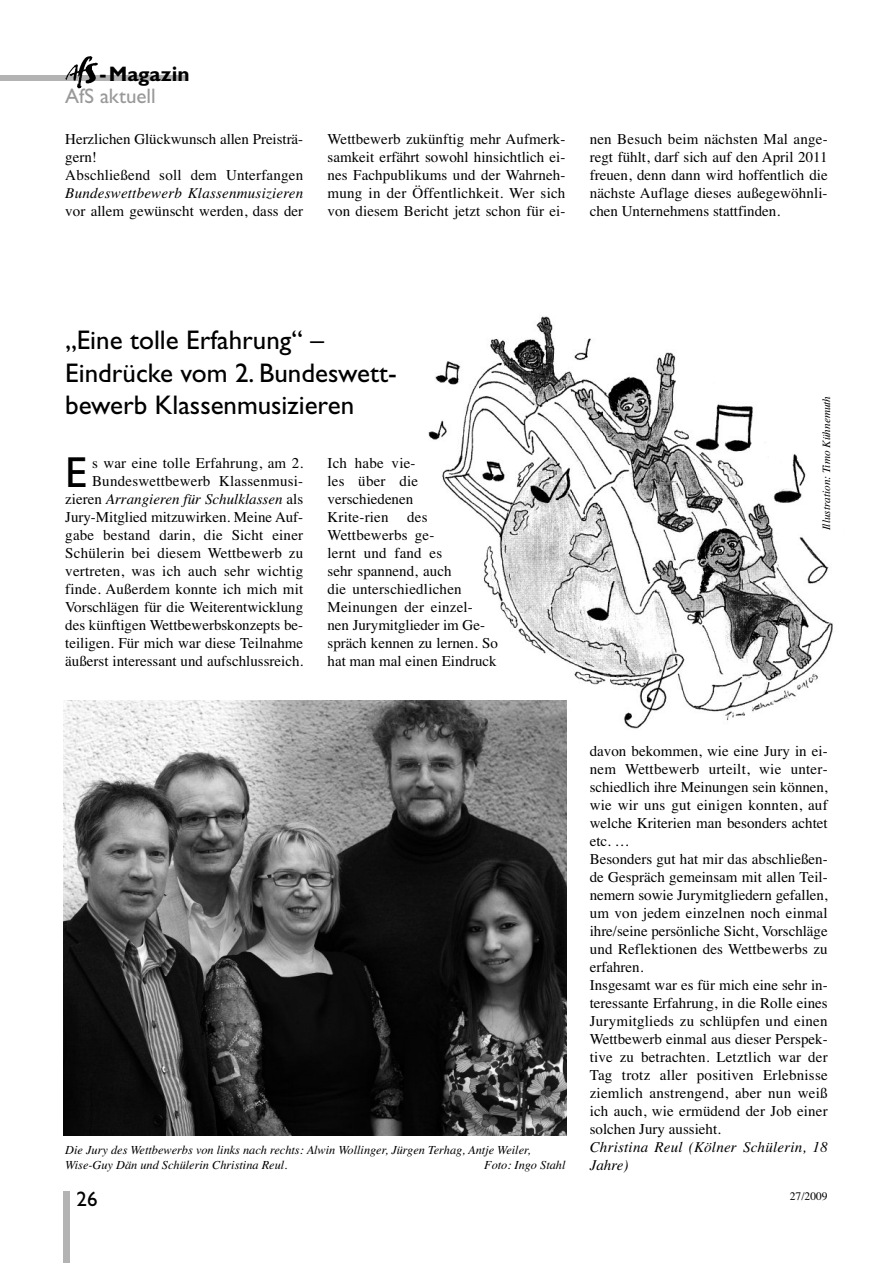
<style>
.page{position:relative;width:893px;height:1263px;background:#fff}
.page>*{position:absolute;margin:0;border:0;box-sizing:border-box;transform-origin:0 0}
.t1{font:43.5px "Gill Sans";color:#000}
.t2{font:27px/32.4px "Gill Sans";color:#000}
.t3{font:21px "Gill Sans";color:#999}
.t4{font:700 21px "Gill Sans";color:#000}
.t5{font:21px "Gill Sans";color:#000}
.t6{font:15px/18px "Times";color:#000}
.t7{font:italic 15px/18px "Times";letter-spacing:.015em;color:#000}
.t8{font:italic 12.3px/15px "Times";color:#000}
.t9{font:11.55px "Times";color:#000}
.t10{font:italic 11.25px "Times";color:#000}
.s1{font-style:italic}
</style>
<div class="page">
<div style="left:0;top:75px;width:186px;height:6px;background:#b3b3b3"></div>
<img style="left:65px;top:56px;width:33px;height:32px">
<div style="left:64px;top:1191px;width:6px;height:72px;background:#b3b3b3"></div>
<img style="left:417px;top:316px;width:416px;height:413px">
<img style="left:64px;top:701px;width:503px;height:435px">
<h3 class="t4" style="left:99px;top:66px;width:92px">-Magazin</h3>
<h3 class="t3" style="left:65px;top:88px;width:92px">AfS aktuell</h3>
<p class="t6" style="left:65px;top:130px;width:239px">Herzlichen Glückwunsch allen Preisträ&shy;gern!<br>Abschließend soll dem Unterfangen</p>
<p class="t7" style="left:65px;top:184px;width:239px">Bundeswettbewerb Klassenmusizieren</p>
<p class="t6" style="left:65px;top:202px;width:239px">vor allem gewünscht werden, dass der</p>
<p class="t6" style="left:327px;top:130px;width:239px;text-align:justify">Wettbewerb zukünftig mehr Aufmerk&shy;samkeit erfährt sowohl hinsichtlich ei&shy;nes Fachpublikums und der Wahrneh&shy;mung in der Öffentlichkeit. Wer sich von diesem Bericht jetzt schon für ei-</p>
<p class="t6" style="left:590px;top:130px;width:239px;text-align:justify">nen Besuch beim nächsten Mal ange&shy;regt fühlt, darf sich auf den April 2011 freuen, denn dann wird hoffentlich die nächste Auflage dieses außegewöhnli&shy;chen Unternehmens stattfinden.</p>
<h2 class="t2" style="left:65px;top:326px;width:333px">„Eine tolle Erfahrung“ –<br>Eindrücke vom 2. Bundeswett&shy;bewerb Klassenmusizieren</h2>
<h1 class="t1" style="left:65px;top:456px;width:23px">E</h1>
<p class="t6" style="left:65px;top:454px;width:239px;text-align:right">s war eine tolle Erfahrung, am 2.<br>Bundeswettbewerb Klassenmusi&shy;zieren <span class="s1">Arrangieren für Schulklassen</span> als Jury-Mitglied mitzuwirken. Meine Auf&shy;gabe bestand darin, die Sicht einer Schülerin bei diesem Wettbewerb zu vertreten, was ich auch sehr wichtig finde. Außerdem konnte ich mich mit Vorschlägen für die Weiterentwicklung des künftigen Wettbewerbskonzepts be&shy;teiligen. Für mich war diese Teilnahme äußerst interessant und aufschlussreich.</p>
<p class="t6" style="left:327px;top:454px;width:172px">Ich habe vie-<br>les über die verschiedenen<br>Krite-rien des<br>Wettbewerbs ge-<br>lernt und fand es<br>sehr spannend, auch<br>die unterschiedlichen<br>Meinungen der einzel&shy;nen Jurymitglieder im Ge&shy;spräch kennen zu lernen. So hat man mal einen Eindruck</p>
<p class="t10" style="left:820px;top:530px;width:136px;rotate:-90deg">Illustration: Timo Kühnemuth</p>
<p class="t8" style="left:65px;top:1142px;width:467px">Die Jury des Wettbewerbs von links nach rechts: Alwin Wollinger, Jürgen Terhag, Antje Weiler,<br>Wise-Guy Dän und Schülerin Christina Reul.</p>
<p class="t8" style="left:484px;top:1157px;width:83px">Foto: Ingo Stahl</p>
<h3 class="t5" style="left:77px;top:1191px;width:23px">26</h3>
<p class="t6" style="left:590px;top:742px;width:239px">davon bekommen, wie eine Jury in ei&shy;nem Wettbewerb urteilt, wie unter&shy;schiedlich ihre Meinungen sein können, wie wir uns gut einigen konnten, auf welche Kriterien man besonders achtet etc. …<br>Besonders gut hat mir das abschließen&shy;de Gespräch gemeinsam mit allen Teil&shy;nemern sowie Jurymitgliedern gefallen, um von jedem einzelnen noch einmal ihre/seine persönliche Sicht, Vorschläge und Reflektionen des Wettbewerbs zu erfahren.<br>Insgesamt war es für mich eine sehr in&shy;teressante Erfahrung, in die Rolle eines Jurymitglieds zu schlüpfen und einen Wettbewerb einmal aus dieser Perspek&shy;tive zu betrachten. Letztlich war der Tag trotz aller positiven Erlebnisse ziemlich anstrengend, aber nun weiß ich auch, wie ermüdend der Job einer solchen Jury aussieht.</p>
<p class="t7" style="left:590px;top:1138px;width:239px">Christina Reul (Kölner Schülerin, 18<br>Jahre)</p>
<p class="t9" style="left:790px;top:1189px;width:39px">27/2009</p>
</div>
